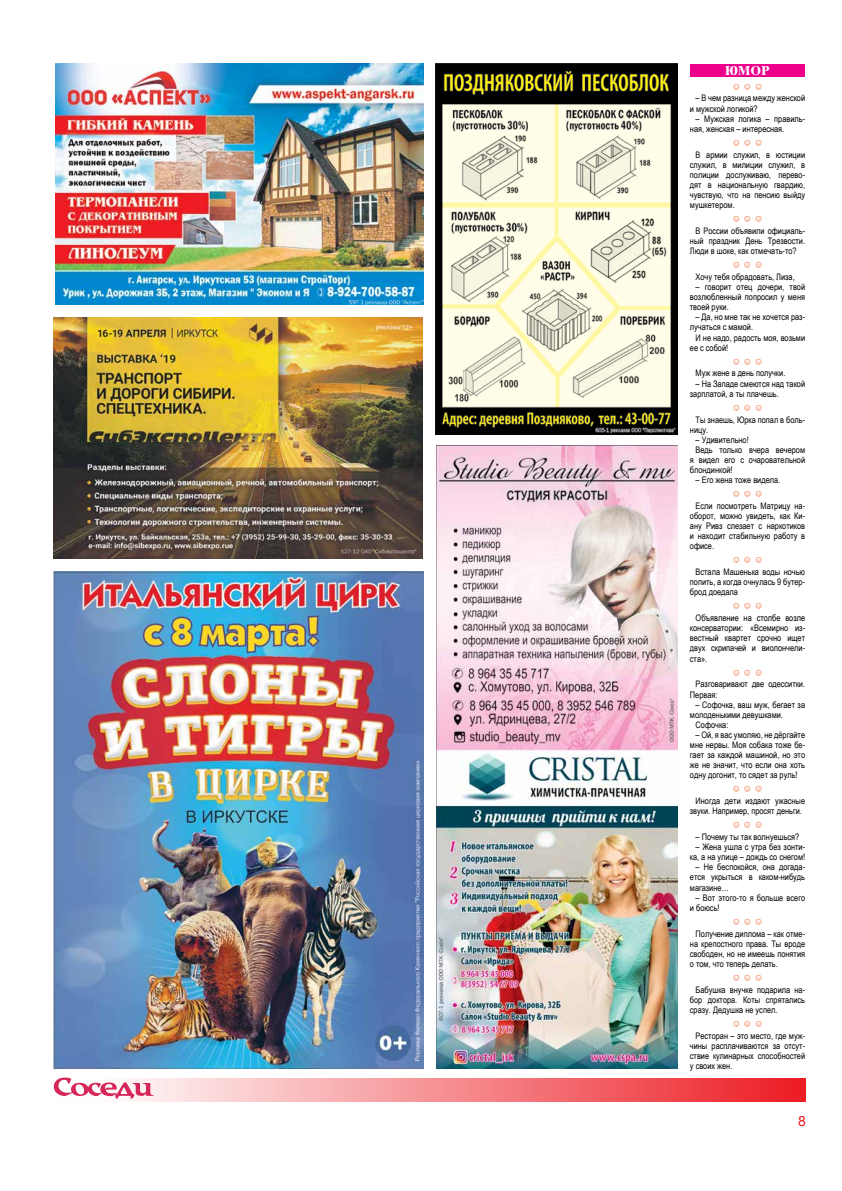
<style>
.page{position:relative;width:842px;height:1191px;background:#fff}
.page>*{position:absolute;margin:0;border:0;box-sizing:border-box;transform-origin:0 0}
.t1{font:14px "Arial";color:#ed1d24}
.t2{font:700 13px "Times Ten Cyr";color:#fff}
.t3{font:9px/10.1px "Arial Narrow";color:#000;text-align:justify}
.t4{font:9px "Arial Narrow";color:#f15a22}
</style>
<div class="page">
<svg style="left:129px;top:1078px;width:676px;height:23px;background:#f48488"></svg>
<svg style="left:53px;top:1077px;width:101px;height:22px"></svg>
<div style="left:690px;top:64px;width:115px;height:13px;background:#ec008c"></div>
<img style="left:54px;top:572px;width:369px;height:497px">
<img style="left:435px;top:64px;width:243px;height:370px">
<img style="left:54px;top:317px;width:368px;height:241px">
<img style="left:55px;top:64px;width:368px;height:241px">
<img style="left:437px;top:445px;width:241px;height:624px">
<h2 class="t2" style="left:725px;top:63px;width:46px">ЮМОР</h2>
<p class="t4" style="left:732px;top:79px;width:33px">☺ ☺ ☺</p>
<p class="t3" style="left:690px;top:93px;width:117px;text-indent:6px">– В чем разница между женской и мужской логикой?</p>
<p class="t3" style="left:690px;top:113px;width:117px;text-indent:6px">– Мужская логика – правиль&shy;ная, женская – интересная.</p>
<p class="t4" style="left:732px;top:135px;width:33px">☺ ☺ ☺</p>
<p class="t3" style="left:690px;top:149px;width:117px;text-indent:6px">В армии служил, в юстиции служил, в милиции служил, в полиции дослуживаю, перево&shy;дят в национальную гвардию, чувствую, что на пенсию выйду мушкетером.</p>
<p class="t4" style="left:732px;top:211px;width:33px">☺ ☺ ☺</p>
<p class="t3" style="left:690px;top:225px;width:117px;text-indent:6px">В России объявили официаль&shy;ный праздник День Трезвости.<br>Люди в шоке, как отмечать-то?</p>
<p class="t4" style="left:732px;top:257px;width:33px">☺ ☺ ☺</p>
<p class="t3" style="left:696px;top:271px;width:101px">Хочу тебя обрадовать, Лиза,</p>
<p class="t3" style="left:690px;top:281px;width:117px;text-indent:6px">– говорит отец дочери, твой возлюбленный попросил у меня твоей руки.</p>
<p class="t3" style="left:690px;top:312px;width:117px;text-indent:6px">– Да, но мне так не хочется раз&shy;лучаться с мамой.</p>
<p class="t3" style="left:690px;top:332px;width:117px;text-indent:6px">И не надо, радость моя, возьми ее с собой!</p>
<p class="t4" style="left:732px;top:354px;width:33px">☺ ☺ ☺</p>
<p class="t3" style="left:696px;top:368px;width:91px">Муж жене в день получки.</p>
<p class="t3" style="left:690px;top:378px;width:117px;text-indent:6px">– На Западе смеются над такой зарплатой, а ты плачешь.</p>
<p class="t4" style="left:732px;top:400px;width:33px">☺ ☺ ☺</p>
<p class="t3" style="left:690px;top:414px;width:117px;text-indent:6px">Ты знаешь, Юрка попал в боль&shy;ницу.</p>
<p class="t3" style="left:696px;top:434px;width:55px">– Удивительно!</p>
<p class="t3" style="left:696px;top:444px;width:111px">Ведь только вчера вечером</p>
<p class="t3" style="left:690px;top:454px;width:117px">я видел его с очаровательной</p>
<p class="t3" style="left:690px;top:464px;width:44px">блондинкой!</p>
<p class="t3" style="left:696px;top:474px;width:86px">– Его жена тоже видела.</p>
<p class="t4" style="left:732px;top:486px;width:33px">☺ ☺ ☺</p>
<p class="t3" style="left:690px;top:500px;width:117px;text-indent:6px">Если посмотреть Матрицу на&shy;оборот, можно увидеть, как Ки&shy;ану Ривз слезает с наркотиков и находит стабильную работу в офисе.</p>
<p class="t4" style="left:732px;top:552px;width:33px">☺ ☺ ☺</p>
<p class="t3" style="left:690px;top:566px;width:117px;text-indent:6px">Встала Машенька воды ночью попить, а когда очнулась 9 бутер&shy;брод доедала</p>
<p class="t4" style="left:732px;top:598px;width:33px">☺ ☺ ☺</p>
<p class="t3" style="left:690px;top:612px;width:117px;text-indent:6px">Объявление на столбе возле консерватории: «Всемирно из&shy;вестный квартет срочно ищет двух скрипачей и виолончели&shy;ста».</p>
<p class="t4" style="left:732px;top:664px;width:33px">☺ ☺ ☺</p>
<p class="t3" style="left:690px;top:679px;width:117px;text-indent:6px">Разговаривают две одесситки.<br>Первая:</p>
<p class="t3" style="left:696px;top:699px;width:111px">– Софочка, ваш муж, бегает за</p>
<p class="t3" style="left:690px;top:709px;width:95px">молоденькими девушками.</p>
<p class="t3" style="left:696px;top:719px;width:34px">Софочка:</p>
<p class="t3" style="left:690px;top:729px;width:117px;text-indent:6px">– Ой, я вас умоляю, не дёргайте мне нервы. Моя собака тоже бе&shy;гает за каждой машиной, но это же не значит, что если она хоть одну догонит, то сядет за руль!</p>
<p class="t4" style="left:732px;top:781px;width:33px">☺ ☺ ☺</p>
<p class="t3" style="left:690px;top:795px;width:117px;text-indent:6px">Иногда дети издают ужасные звуки. Например, просят деньги.</p>
<p class="t4" style="left:732px;top:817px;width:33px">☺ ☺ ☺</p>
<p class="t3" style="left:696px;top:831px;width:105px">– Почему ты так волнуешься?</p>
<p class="t3" style="left:690px;top:841px;width:117px;text-align:right">– Жена ушла с утра без зонти&shy;ка, а на улице – дождь со снегом!</p>
<p class="t3" style="left:690px;top:861px;width:117px;text-indent:6px">– Не беспокойся, она догада&shy;ется укрыться в каком-нибудь магазине…</p>
<p class="t3" style="left:690px;top:892px;width:117px;text-indent:6px">– Вот этого-то я больше всего и боюсь!</p>
<p class="t4" style="left:732px;top:914px;width:33px">☺ ☺ ☺</p>
<p class="t3" style="left:690px;top:928px;width:117px;text-indent:6px">Получение диплома – как отме&shy;на крепостного права. Ты вроде свободен, но не имеешь понятия о том, что теперь делать.</p>
<p class="t4" style="left:732px;top:970px;width:33px">☺ ☺ ☺</p>
<p class="t3" style="left:690px;top:984px;width:117px;text-indent:6px">Бабушка внучке подарила на&shy;бор доктора. Коты спрятались сразу. Дедушка не успел.</p>
<p class="t4" style="left:732px;top:1016px;width:33px">☺ ☺ ☺</p>
<p class="t3" style="left:690px;top:1030px;width:117px;text-indent:6px">Ресторан – это место, где муж&shy;чины расплачиваются за отсут&shy;ствие кулинарных способностей у своих жен.</p>
<h1 class="t1" style="left:798px;top:1112px;width:9px">8</h1>
</div>
